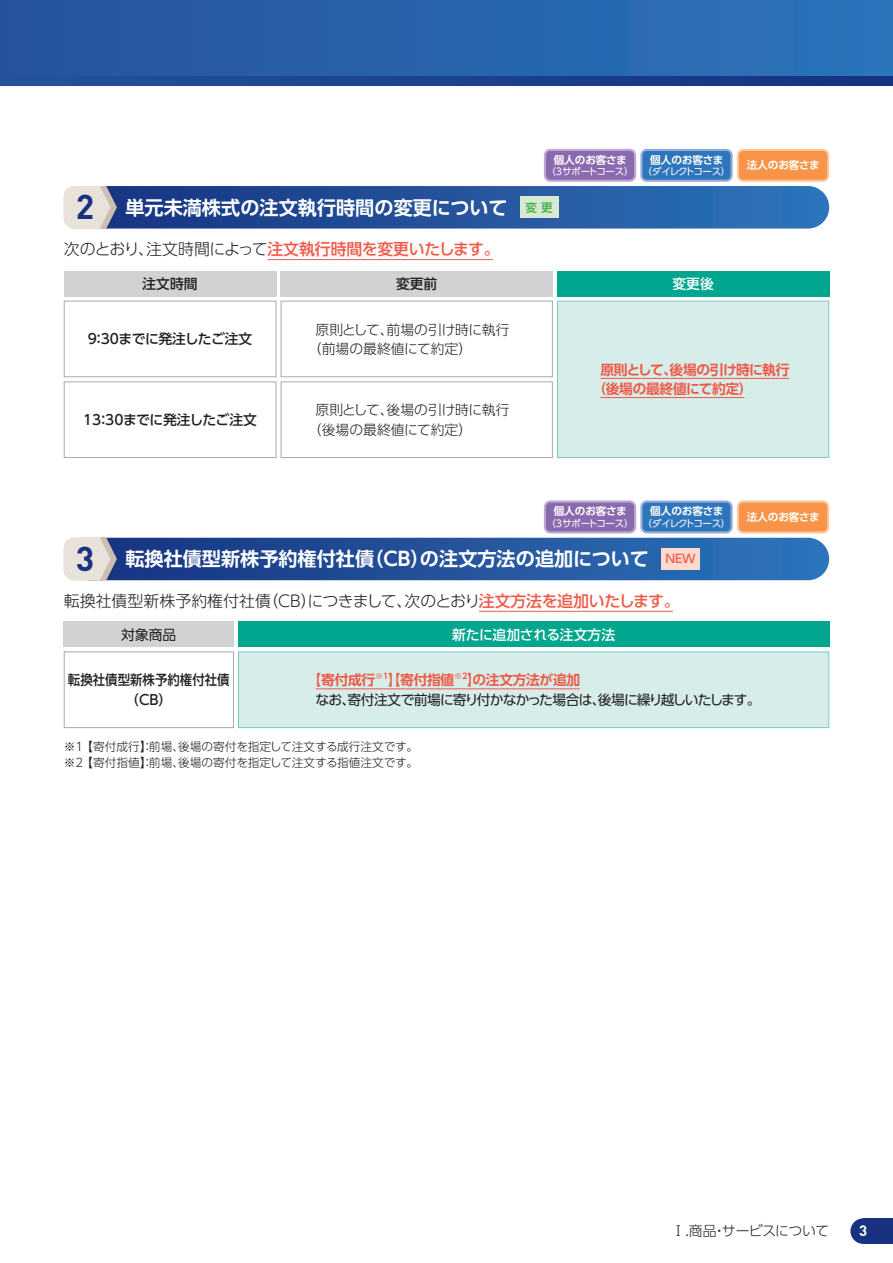
<style>
.page{position:relative;width:893px;height:1263px;background:#fff}
.page>*{position:absolute;margin:0;border:0;box-sizing:border-box;transform-origin:0 0}
.t1{font:700 19.2px "UD Shin Go Pro De";color:#fff}
.t2{font:300 15.9px "UD Shin Go Pro";color:#231f20}
.t3{font:500 15.9px "UD Shin Go Pro";letter-spacing:-.01em;color:#f05946}
.t4{font:700 14.85px "DIN";color:#fff}
.t5{font:300 13.8px/19.2px "UD Shin Go Pro";letter-spacing:-.015em;color:#231f20}
.t6{font:700 13.8px/19.2px "UD Shin Go Pro De";letter-spacing:-.03em;color:#f05946}
.t7{font:13.8px "UD Shin Go Pro";letter-spacing:-.06em;color:#231f20}
.t8{font:500 13.8px/19.2px "UD Shin Go Pro";color:#231f20;text-align:center;scale:.9 1}
.t9{font:500 13.8px "UD Shin Go Pro";letter-spacing:-.03em;color:#231f20}
.t10{font:500 13.8px "UD Shin Go Pro";letter-spacing:-.01em;color:#fff}
.t11{font:500 13.8px "UD Shin Go Pro";letter-spacing:-.035em;color:#231f20}
.t12{font:500 13.8px "UD Shin Go Pro";color:#231f20}
.t13{font:300 11.7px/15.9px "UD Shin Go Pro";color:#231f20}
.t14{font:700 10.65px "UD Shin Go Pro De";letter-spacing:-.01em;color:#fff}
.t15{font:9.6px "UD Shin Go Pro";letter-spacing:-.03em;color:#fff}
.t16{font:9.6px "UD Shin Go Pro";letter-spacing:-.12em;color:#fff}
.t17{font:700 8.1px "UD Shin Go Pro De";color:#f05946}
.s1{font-family:"DIN";font-size:34.05px;color:#183181}
.s2{font-family:"UD Shin Go Pro";font-weight:500;font-size:11.7px;color:#40ae49}
.s3{font-weight:300;color:#231f20}
.s4{font-family:"UD Shin Go Pro";font-weight:500;font-size:11.7px;color:#f05946}
.s5{font-weight:500;color:#f05946}
</style>
<div class="page">
<div style="left:863px;top:1218px;width:30px;height:26px;background:#183181"></div>
<div style="left:850px;top:1218px;width:26px;height:26px;background:#183181;border-radius:50%"></div>
<div style="left:0;top:0;width:893px;height:85px;background:linear-gradient(to right,#26539c,#2a73ba)"></div>
<svg style="left:0;top:77px;width:893px;height:8px"></svg>
<div style="left:64px;top:271px;width:212px;height:25px;background:#d1d2d4"></div>
<div style="left:64px;top:301px;width:212px;height:76px;border:1px solid #a8a9ad"></div>
<div style="left:64px;top:381px;width:212px;height:77px;border:1px solid #a8a9ad"></div>
<div style="left:281px;top:271px;width:272px;height:25px;background:#d1d2d4"></div>
<div style="left:281px;top:301px;width:272px;height:76px;border:1px solid #a8a9ad"></div>
<div style="left:281px;top:381px;width:272px;height:77px;border:1px solid #a8a9ad"></div>
<div style="left:557px;top:271px;width:272px;height:25px;background:#00a78e"></div>
<div style="left:557px;top:301px;width:272px;height:157px;background:#d6ede9"></div>
<hr style="left:600px;top:378px;width:189px;height:1px;background:#f05946">
<hr style="left:600px;top:397px;width:144px;height:1px;background:#f05946">
<div style="left:557px;top:301px;width:272px;height:157px;border:1px solid #7bcbbf"></div>
<hr style="left:268px;top:259px;width:225px;height:1px;background:#f05946">
<div style="left:545px;top:150px;width:90px;height:31px;background:#8a6aae;border-radius:5px"></div>
<div style="left:544px;top:149px;width:92px;height:33px;border:2px solid #bba9d1;border-radius:5px"></div>
<div style="left:641px;top:150px;width:91px;height:31px;background:#2e76bc;border-radius:5px"></div>
<div style="left:640px;top:149px;width:93px;height:33px;border:2px solid #96add8;border-radius:5px"></div>
<div style="left:738px;top:150px;width:90px;height:31px;background:#f79447;border-radius:5px"></div>
<div style="left:737px;top:149px;width:92px;height:33px;border:2px solid #fcc69a;border-radius:5px"></div>
<div style="left:68px;top:186px;width:761px;height:43px;background:linear-gradient(to right,#17317f,#3077bb);border-radius:21px"></div>
<svg style="left:100px;top:186px;width:17px;height:43px"></svg>
<div style="left:64px;top:186px;width:36px;height:43px;background:#e9e2db;border-radius:11px"></div>
<div style="left:520px;top:197px;width:38px;height:21px;background:#d8e9d2"></div>
<div style="left:79px;top:186px;width:21px;height:43px;background:#e9e2db"></div>
<hr style="left:479px;top:611px;width:194px;height:1px;background:#f05946">
<div style="left:545px;top:502px;width:90px;height:30px;background:#8a6aae;border-radius:5px"></div>
<div style="left:544px;top:500px;width:92px;height:33px;border:2px solid #bba9d1;border-radius:5px"></div>
<div style="left:641px;top:502px;width:91px;height:30px;background:#2e76bc;border-radius:5px"></div>
<div style="left:640px;top:500px;width:93px;height:33px;border:2px solid #96add8;border-radius:5px"></div>
<div style="left:738px;top:502px;width:90px;height:30px;background:#f79447;border-radius:5px"></div>
<div style="left:737px;top:500px;width:92px;height:33px;border:2px solid #fcc69a;border-radius:5px"></div>
<div style="left:68px;top:538px;width:761px;height:42px;background:linear-gradient(to right,#17317f,#2e75ba);border-radius:21px"></div>
<svg style="left:100px;top:538px;width:17px;height:42px"></svg>
<div style="left:64px;top:538px;width:36px;height:42px;background:#e9e2db;border-radius:11px"></div>
<div style="left:661px;top:548px;width:39px;height:22px;background:#fcdacd"></div>
<div style="left:79px;top:538px;width:21px;height:42px;background:#e9e2db"></div>
<div style="left:64px;top:622px;width:170px;height:25px;background:#d1d2d4"></div>
<div style="left:64px;top:651px;width:170px;height:77px;border:1px solid #a8a9ad"></div>
<div style="left:238px;top:622px;width:591px;height:25px;background:#00a78e"></div>
<div style="left:239px;top:652px;width:590px;height:76px;background:#d6ede9"></div>
<hr style="left:315px;top:688px;width:265px;height:1px;background:#f05946">
<div style="left:238px;top:651px;width:591px;height:77px;border:1px solid #7bcbbf"></div>
<p class="t14" style="left:554px;top:151px;width:75px">個人のお客さま</p>
<p class="t15" style="left:546px;top:164px;width:89px">（3サポートコース）</p>
<h1 class="t1" style="left:76px;top:192px;width:479px"><span class="s1">2</span> 単元未満株式の注文執行時間の変更について <span class="s2">変 更</span></h1>
<p class="t3" style="left:64px;top:236px;width:438px"><span class="s3">次のとおり、注文時間によって</span>注文執行時間を変更いたします。</p>
<p class="t12" style="left:142px;top:272px;width:57px">注文時間</p>
<p class="t11" style="left:88px;top:328px;width:166px">9：30までに発注したご注文</p>
<p class="t12" style="left:396px;top:272px;width:43px">変更前</p>
<p class="t5" style="left:308px;top:319px;width:203px;text-indent:8px">原則として、前場の引け時に執行（前場の最終値にて約定）</p>
<p class="t14" style="left:650px;top:151px;width:75px">個人のお客さま</p>
<p class="t16" style="left:643px;top:164px;width:89px">（ダイレクトコース）</p>
<p class="t10" style="left:672px;top:272px;width:43px">変更後</p>
<p class="t14" style="left:747px;top:157px;width:75px">法人のお客さま</p>
<p class="t9" style="left:83px;top:408px;width:175px">13：30までに発注したご注文</p>
<p class="t5" style="left:308px;top:400px;width:203px;text-indent:8px">原則として、後場の引け時に執行（後場の最終値にて約定）</p>
<p class="t6" style="left:592px;top:360px;width:199px;text-indent:8px">原則として、後場の引け時に執行（後場の最終値にて約定）</p>
<p class="t14" style="left:554px;top:502px;width:75px">個人のお客さま</p>
<p class="t15" style="left:546px;top:516px;width:89px">（3サポートコース）</p>
<p class="t14" style="left:650px;top:502px;width:75px">個人のお客さま</p>
<p class="t16" style="left:643px;top:516px;width:89px">（ダイレクトコース）</p>
<p class="t14" style="left:747px;top:508px;width:75px">法人のお客さま</p>
<h1 class="t1" style="left:76px;top:543px;width:621px"><span class="s1">3</span> 転換社債型新株予約権付社債（CB）の注文方法の追加について <span class="s4">NEW</span></h1>
<p class="t2" style="left:64px;top:588px;width:617px">転換社債型新株予約権付社債（CB）につきまして、次のとおり<span class="s5">注文方法を追加いたします。</span></p>
<p class="t7" style="left:121px;top:623px;width:57px">対象商品</p>
<p class="t8" style="left:68px;top:670px;width:181px">転換社債型新株予約権付社債（CB）</p>
<p class="t10" style="left:452px;top:623px;width:165px">新たに追加される注文方法</p>
<p class="t6" style="left:308px;top:670px;width:274px">【寄付成行 】【寄付指値 】の注文方法が追加</p>
<p class="t7" style="left:315px;top:688px;width:447px">なお、寄付注文で前場に寄り付かなかった場合は、後場に繰り越しいたします。</p>
<p class="t17" style="left:375px;top:670px;width:15px">※1</p>
<p class="t17" style="left:454px;top:670px;width:15px">※2</p>
<p class="t13" style="left:64px;top:738px;width:356px">※1 【寄付成行】：前場、後場の寄付を指定して注文する成行注文です。※2 【寄付指値】：前場、後場の寄付を指定して注文する指値注文です。</p>
<p class="t5" style="left:672px;top:1221px;width:159px">Ⅰ.商品・サービスについて</p>
<p class="t4" style="left:859px;top:1221px;width:10px">3</p>
</div>
